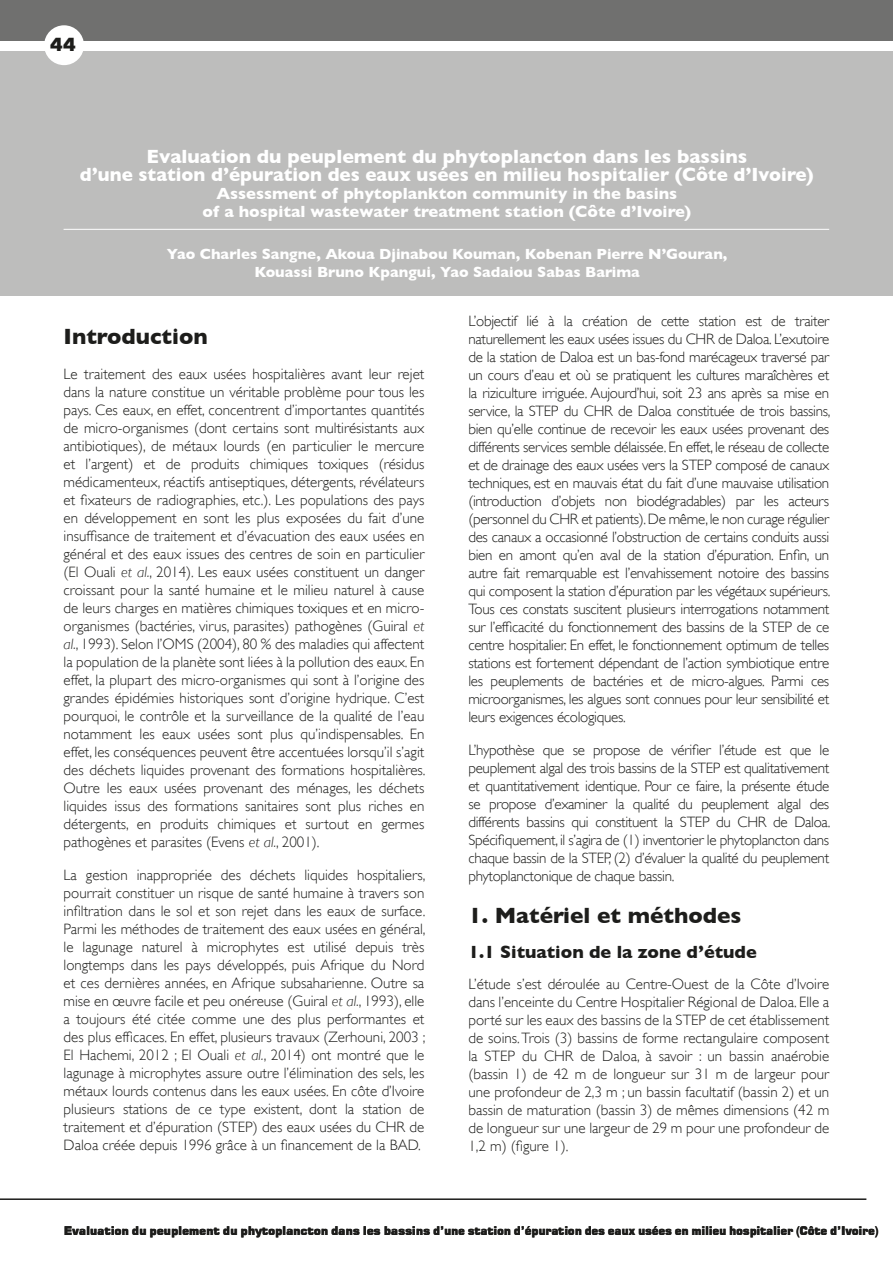
<style>
.page{position:relative;width:893px;height:1263px;background:#fff}
.page>*{position:absolute;margin:0;border:0;box-sizing:border-box;transform-origin:0 0}
.t1{font:700 22.5px "Gill Sans";color:#1d1d1b}
.t2{font:700 19.5px/18px "Gill Sans";color:#fff;text-align:center}
.t3{font:700 18px "Gill Sans";color:#1d1d1b}
.t4{font:18px "Square 721 Blk Normal";color:#1d1d1b}
.t5{font:700 16.5px/18px "Gill Sans";color:#fff;text-align:center}
.t6{font:300 15px/18px "Gill Sans";color:#1d1d1b;text-align:justify}
.t7{font:700 15px/18px "Gill Sans";color:#fff;text-align:center}
.t8{font:12px "Square 721 Blk Normal";letter-spacing:-.02em;color:#1d1d1b}
.s1{font-style:italic}
</style>
<div class="page">
<div style="left:0;top:51px;width:893px;height:245px;background:#bdbdbc"></div>
<div style="left:0;top:0;width:893px;height:40px;background:#70706f"></div>
<hr style="left:64px;top:229px;width:765px;height:1px;background:#fff">
<div style="left:44px;top:25px;width:40px;height:40px;background:#fff;border-radius:50%"></div>
<hr style="left:0;top:1198px;width:866px;height:2px;background:#1d1d1b">
<p class="t4" style="left:50px;top:34px;width:28px">44</p>
<h2 class="t2" style="left:80px;top:147px;width:735px">Evaluation du peuplement du phytoplancton dans les bassins<br>d’une station d’épuration des eaux usées en milieu hospitalier (Côte d’Ivoire)</h2>
<p class="t5" style="left:202px;top:184px;width:490px">Assessment of phytoplankton community in the basins<br>of a hospital wastewater treatment station (Côte d’Ivoire)</p>
<p class="t7" style="left:167px;top:245px;width:562px">Yao Charles Sangne, Akoua Djinabou Kouman, Kobenan Pierre N’Gouran,<br>Kouassi Bruno Kpangui, Yao Sadaiou Sabas Barima</p>
<h1 class="t1" style="left:64px;top:323px;width:146px">Introduction</h1>
<p class="t6" style="left:64px;top:365px;width:363px">Le traitement des eaux usées hospitalières avant leur rejet dans la nature constitue un véritable problème pour tous les pays. Ces eaux, en effet, concentrent d’importantes quantités de micro-organismes (dont certains sont multirésistants aux antibiotiques), de métaux lourds (en particulier le mercure et l’argent) et de produits chimiques toxiques (résidus médicamenteux, réactifs antiseptiques, détergents, révélateurs et fixateurs de radiographies, etc.). Les populations des pays en développement en sont les plus exposées du fait d’une insuffisance de traitement et d’évacuation des eaux usées en général et des eaux issues des centres de soin en particulier (El Ouali <span class="s1">et al.</span>, 2014). Les eaux usées constituent un danger croissant pour la santé humaine et le milieu naturel à cause de leurs charges en matières chimiques toxiques et en micro&shy;organismes (bactéries, virus, parasites) pathogènes (Guiral <span class="s1">et al.</span>, 1993). Selon l’OMS (2004), 80 % des maladies qui affectent la population de la planète sont liées à la pollution des eaux. En effet, la plupart des micro-organismes qui sont à l’origine des grandes épidémies historiques sont d’origine hydrique. C’est pourquoi, le contrôle et la surveillance de la qualité de l’eau notamment les eaux usées sont plus qu’indispensables. En effet, les conséquences peuvent être accentuées lorsqu’il s’agit des déchets liquides provenant des formations hospitalières.<br>Outre les eaux usées provenant des ménages, les déchets liquides issus des formations sanitaires sont plus riches en détergents, en produits chimiques et surtout en germes pathogènes et parasites (Evens <span class="s1">et al.</span>, 2001).</p>
<p class="t6" style="left:64px;top:866px;width:363px">La gestion inappropriée des déchets liquides hospitaliers, pourrait constituer un risque de santé humaine à travers son infiltration dans le sol et son rejet dans les eaux de surface.<br>Parmi les méthodes de traitement des eaux usées en général, le lagunage naturel à microphytes est utilisé depuis très longtemps dans les pays développés, puis Afrique du Nord et ces dernières années, en Afrique subsaharienne. Outre sa mise en œuvre facile et peu onéreuse (Guiral <span class="s1">et al.</span>, 1993), elle a toujours été citée comme une des plus performantes et des plus efficaces. En effet, plusieurs travaux (Zerhouni, 2003 ; El Hachemi, 2012 ; El Ouali <span class="s1">et al.</span>, 2014) ont montré que le lagunage à microphytes assure outre l’élimination des sels, les métaux lourds contenus dans les eaux usées. En côte d’Ivoire plusieurs stations de ce type existent, dont la station de traitement et d’épuration (STEP) des eaux usées du CHR de Daloa créée depuis 1996 grâce à un financement de la BAD.</p>
<p class="t6" style="left:468px;top:312px;width:364px">L’objectif lié à la création de cette station est de traiter naturellement les eaux usées issues du CHR de Daloa. L’exutoire de la station de Daloa est un bas-fond marécageux traversé par un cours d’eau et où se pratiquent les cultures maraîchères et la riziculture irriguée. Aujourd’hui, soit 23 ans après sa mise en service, la STEP du CHR de Daloa constituée de trois bassins, bien qu’elle continue de recevoir les eaux usées provenant des différents services semble délaissée. En effet, le réseau de collecte et de drainage des eaux usées vers la STEP composé de canaux techniques, est en mauvais état du fait d’une mauvaise utilisation (introduction d’objets non biodégradables) par les acteurs (personnel du CHR et patients). De même, le non curage régulier des canaux a occasionné l’obstruction de certains conduits aussi bien en amont qu’en aval de la station d’épuration. Enfin, un autre fait remarquable est l’envahissement notoire des bassins qui composent la station d’épuration par les végétaux supérieurs.<br>Tous ces constats suscitent plusieurs interrogations notamment sur l’efficacité du fonctionnement des bassins de la STEP de ce centre hospitalier. En effet, le fonctionnement optimum de telles stations est fortement dépendant de l’action symbiotique entre les peuplements de bactéries et de micro-algues. Parmi ces microorganismes, les algues sont connues pour leur sensibilité et leurs exigences écologiques.</p>
<p class="t6" style="left:468px;top:741px;width:363px">L’hypothèse que se propose de vérifier l’étude est que le peuplement algal des trois bassins de la STEP est qualitativement et quantitativement identique. Pour ce faire, la présente étude se propose d’examiner la qualité du peuplement algal des différents bassins qui constituent la STEP du CHR de Daloa.<br>Spécifiquement, il s’agira de (1) inventorier le phytoplancton dans chaque bassin de la STEP, (2) d’évaluer la qualité du peuplement phytoplanctonique de chaque bassin.</p>
<h1 class="t1" style="left:468px;top:903px;width:274px">1. Matériel et méthodes</h1>
<p class="t3" style="left:468px;top:942px;width:290px">1.1 Situation de la zone d’étude</p>
<p class="t6" style="left:468px;top:975px;width:362px">L’étude s’est déroulée au Centre-Ouest de la Côte d’Ivoire dans l’enceinte du Centre Hospitalier Régional de Daloa. Elle a porté sur les eaux des bassins de la STEP de cet établissement de soins. Trois (3) bassins de forme rectangulaire composent la STEP du CHR de Daloa, à savoir : un bassin anaérobie (bassin 1) de 42 m de longueur sur 31 m de largeur pour une profondeur de 2,3 m ; un bassin facultatif (bassin 2) et un bassin de maturation (bassin 3) de mêmes dimensions (42 m de longueur sur une largeur de 29 m pour une profondeur de 1,2 m) (figure 1).</p>
<p class="t8" style="left:64px;top:1224px;width:816px">Evaluation du peuplement du phytoplancton dans les bassins d’une station d’épuration des eaux usées en milieu hospitalier (Côte d’Ivoire)</p>
</div>
